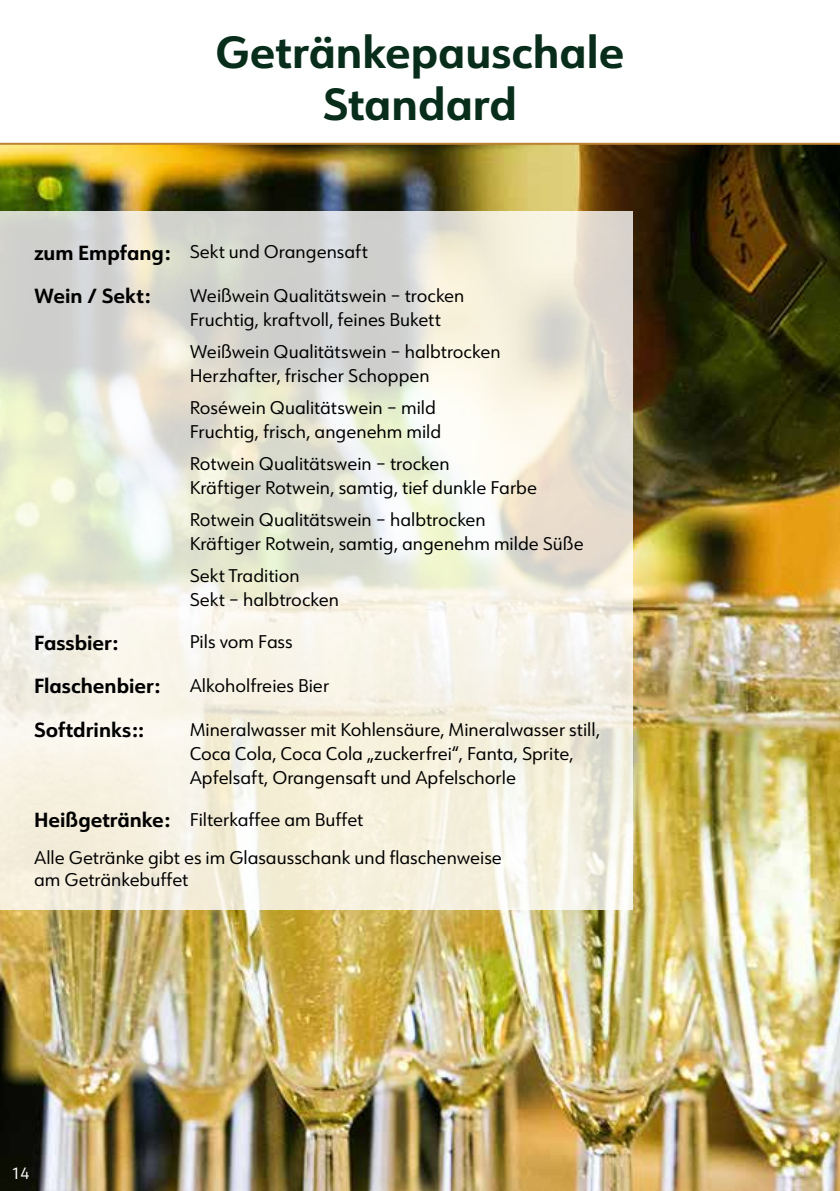
<style>
.page{position:relative;width:840px;height:1191px;background:#fff}
.page>*{position:absolute;margin:0;border:0;box-sizing:border-box;transform-origin:0 0}
.t1{font:700 44px/52.4px "URW Form";color:#082d1b;text-align:center}
.t2{font:700 20px "URW Form";color:#000}
.t3{font:18px/24px "URW Form";color:#000}
.t4{font:16px "URW Form";color:#fff}
.s1{font-weight:700;font-size:20px}
</style>
<div class="page">
<img style="left:0;top:145px;width:839px;height:1046px">
<svg style="left:0;top:212px;width:632px;height:698px;background:#ebe9dc"></svg>
<hr style="left:0;top:143px;width:839px;height:2px;background:#bc8231">
<h1 class="t1" style="left:215px;top:24px;width:410px">Getränkepauschale<br>Standard</h1>
<p class="t3" style="left:34px;top:239px;width:335px"><span class="s1">zum Empfang:</span> Sekt und Orangensaft</p>
<p class="t2" style="left:34px;top:282px;width:118px">Wein / Sekt:</p>
<p class="t3" style="left:189px;top:283px;width:276px">Weißwein Qualitätswein – trocken<br>Fruchtig, kraftvoll, feines Bukett</p>
<p class="t3" style="left:189px;top:339px;width:312px">Weißwein Qualitätswein – halbtrocken<br>Herzhafter, frischer Schoppen</p>
<p class="t3" style="left:189px;top:395px;width:253px">Roséwein Qualitätswein – mild<br>Fruchtig, frisch, angenehm mild</p>
<p class="t3" style="left:189px;top:451px;width:349px">Rotwein Qualitätswein – trocken<br>Kräftiger Rotwein, samtig, tief dunkle Farbe</p>
<p class="t3" style="left:189px;top:507px;width:395px">Rotwein Qualitätswein – halbtrocken<br>Kräftiger Rotwein, samtig, angenehm milde Süße</p>
<p class="t3" style="left:189px;top:563px;width:151px">Sekt Tradition<br>Sekt – halbtrocken</p>
<p class="t2" style="left:34px;top:628px;width:85px">Fassbier:</p>
<p class="t3" style="left:189px;top:629px;width:105px">Pils vom Fass</p>
<p class="t2" style="left:34px;top:672px;width:127px">Flaschenbier:</p>
<p class="t3" style="left:189px;top:673px;width:141px">Alkoholfreies Bier</p>
<p class="t2" style="left:34px;top:716px;width:111px">Softdrinks::</p>
<p class="t3" style="left:189px;top:716px;width:412px">Mineralwasser mit Kohlensäure, Mineralwasser still,<br>Coca Cola, Coca Cola „zuckerfrei“, Fanta, Sprite,<br>Apfelsaft, Orangensaft und Apfelschorle</p>
<p class="t3" style="left:34px;top:806px;width:330px"><span class="s1">Heißgetränke:</span> Filterkaffee am Buffet</p>
<p class="t3" style="left:34px;top:845px;width:469px;line-height:22px">Alle Getränke gibt es im Glasausschank und flaschenweise am Getränkebuffet</p>
<p class="t4" style="left:11px;top:1162px;width:20px">14</p>
</div>
